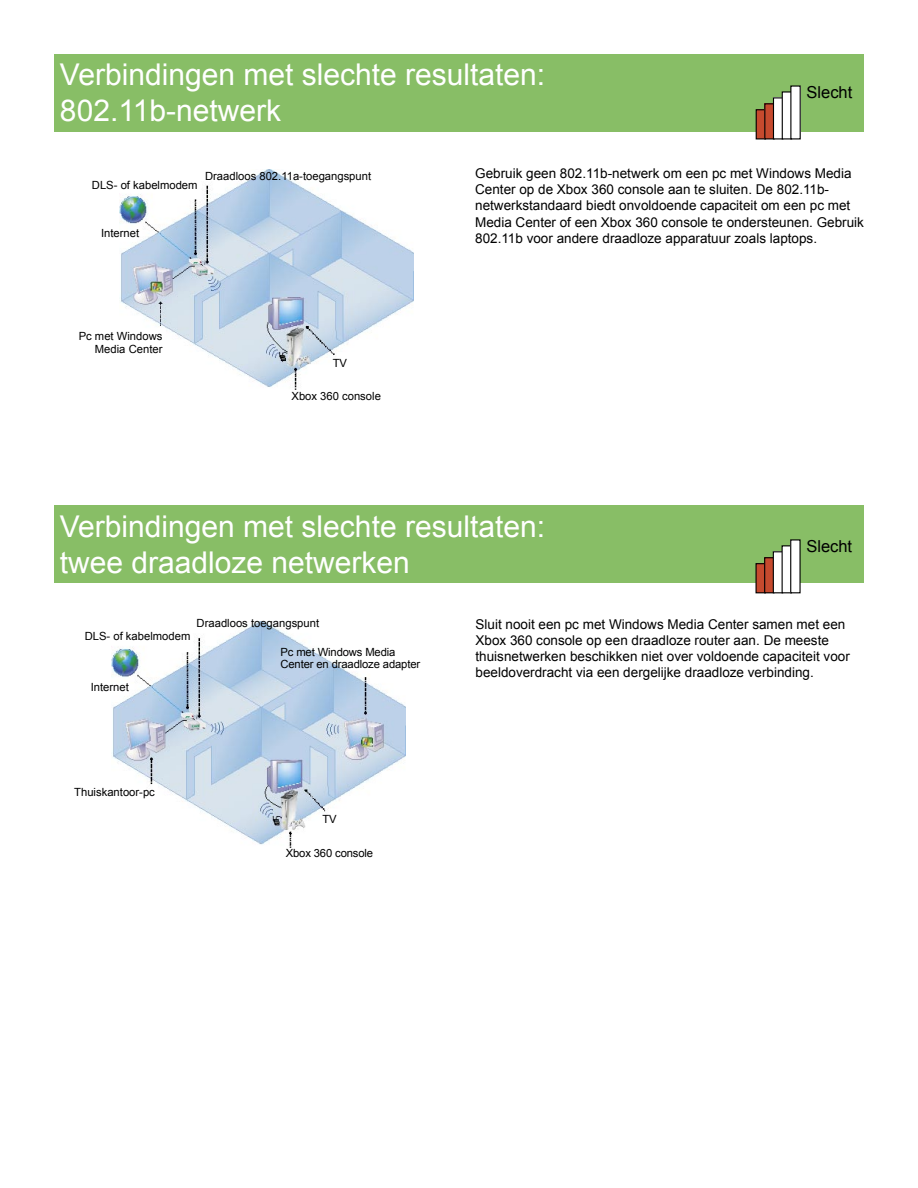
<style>
.page{position:relative;width:918px;height:1188px;background:#fff}
.page>*{position:absolute;margin:0;border:0;box-sizing:border-box;transform-origin:0 0}
.t1{font:30px/36px "Arial";color:#fff}
.t2{font:16.5px "Arial";color:#000}
.Body_text_back{font:13.5px/16.2px "Arial";color:#000}
.t3{font:11.25px/12px "Arial";color:#000}
</style>
<div class="page">
<img style="left:112px;top:621px;width:294px;height:226px">
<div style="left:54px;top:54px;width:810px;height:77px;background:#88be66"></div>
<div style="left:756px;top:110px;width:10px;height:29px;background:#c64a2e"></div>
<div style="left:756px;top:109px;width:10px;height:30px;border:1px solid #000"></div>
<div style="left:765px;top:104px;width:9px;height:35px;background:#c64a2e"></div>
<div style="left:764px;top:103px;width:11px;height:36px;border:1px solid #000"></div>
<div style="left:773px;top:98px;width:10px;height:41px;background:#fff"></div>
<div style="left:773px;top:97px;width:10px;height:42px;border:1px solid #000"></div>
<div style="left:782px;top:92px;width:10px;height:47px;background:#fff"></div>
<div style="left:782px;top:91px;width:10px;height:48px;border:1px solid #000"></div>
<div style="left:791px;top:86px;width:9px;height:53px;background:#fff"></div>
<div style="left:54px;top:505px;width:810px;height:78px;background:#88be66"></div>
<div style="left:756px;top:564px;width:9px;height:29px;background:#c64a2e"></div>
<div style="left:756px;top:563px;width:10px;height:30px;border:1px solid #000"></div>
<div style="left:765px;top:558px;width:9px;height:35px;background:#c64a2e"></div>
<div style="left:764px;top:557px;width:11px;height:36px;border:1px solid #000"></div>
<div style="left:773px;top:552px;width:10px;height:41px;background:#fff"></div>
<div style="left:773px;top:551px;width:10px;height:42px;border:1px solid #000"></div>
<div style="left:782px;top:546px;width:9px;height:47px;background:#fff"></div>
<div style="left:791px;top:540px;width:9px;height:53px;background:#fff"></div>
<div style="left:790px;top:539px;width:11px;height:54px;border:1px solid #000"></div>
<img style="left:120px;top:170px;width:293px;height:220px">
<p class="t1" style="left:60px;top:56px;width:487px">Verbindingen met slechte resultaten:</p>
<p class="t1" style="left:60px;top:92px;width:223px">802.11b-netwerk</p>
<p class="t2" style="left:807px;top:82px;width:47px">Slecht</p>
<p class="t3" style="left:92px;top:179px;width:107px">DLS- of kabelmodem</p>
<p class="t3" style="left:205px;top:170px;width:168px">Draadloos 802.11a-toegangspunt</p>
<p class="t3" style="left:101px;top:227px;width:40px">Internet</p>
<p class="t3" style="left:79px;top:329px;width:85px;line-height:13.5px;text-align:right">Pc met Windows<br>Media Center</p>
<p class="t3" style="left:333px;top:358px;width:16px">TV</p>
<p class="t3" style="left:292px;top:390px;width:91px">Xbox 360 console</p>
<p class="Body_text_back" style="left:475px;top:165px;width:390px">Gebruik geen 802.11b-netwerk om een pc met Windows Media Center op de Xbox 360 console aan te sluiten. De 802.11b&shy;netwerkstandaard biedt onvoldoende capaciteit om een pc met Media Center of een Xbox 360 console te ondersteunen. Gebruik 802.11b voor andere draadloze apparatuur zoals laptops.</p>
<p class="t1" style="left:60px;top:509px;width:487px">Verbindingen met slechte resultaten: twee draadloze netwerken</p>
<p class="t2" style="left:806px;top:536px;width:47px">Slecht</p>
<p class="t3" style="left:197px;top:618px;width:124px">Draadloos toegangspunt</p>
<p class="t3" style="left:85px;top:631px;width:107px">DLS- of kabelmodem</p>
<p class="t3" style="left:91px;top:681px;width:40px">Internet</p>
<p class="t3" style="left:74px;top:787px;width:82px">Thuiskantoor-pc</p>
<p class="t3" style="left:281px;top:646px;width:141px">Pc met Windows Media<br>Center en draadloze adapter</p>
<p class="t3" style="left:322px;top:813px;width:16px">TV</p>
<p class="t3" style="left:286px;top:847px;width:89px">Xbox 360 console</p>
<p class="Body_text_back" style="left:476px;top:616px;width:376px">Sluit nooit een pc met Windows Media Center samen met een Xbox 360 console op een draadloze router aan. De meeste thuisnetwerken beschikken niet over voldoende capaciteit voor beeldoverdracht via een dergelijke draadloze verbinding.</p>
</div>
